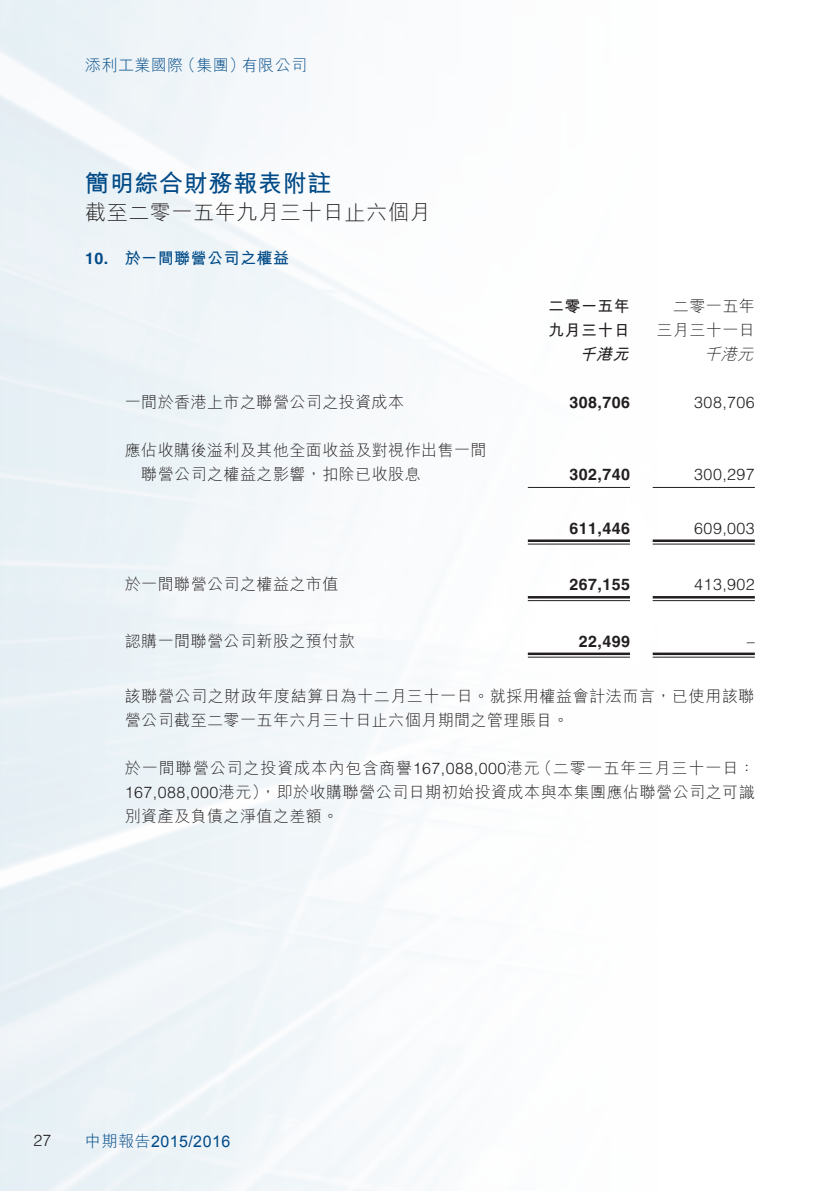
<style>
.page{position:relative;width:840px;height:1191px;background:#fff}
.page>*{position:absolute;margin:0;border:0;box-sizing:border-box;transform-origin:0 0}
.t1{font:700 24px "M Hei HK";letter-spacing:.03em;color:#004a87}
.t2{font:300 21px "M Hei HK";letter-spacing:.03em;color:#231f20}
.t3{font:300 16px/24px "M Hei HK";letter-spacing:.03em;color:#231f20}
.t4{font:700 16px "Helvetica LT Std";letter-spacing:.03em;color:#231f20}
.t5{font:300 16px "Helvetica LT Std";letter-spacing:.03em;color:#231f20}
.t6{font:300 16px "M Hei HK";letter-spacing:.03em;color:#004a87}
.t7{font:16px "Arial";letter-spacing:.03em;color:#004a87}
.t8{font:300 16px "M Hei HK";letter-spacing:.06em;color:#231f20}
.t9{font:700 16px "M Hei HK";letter-spacing:.03em;color:#004a87}
.t10{font:700 16px/24px "M Hei HK";letter-spacing:.03em;color:#231f20}
.t11{font:700 16px "Helvetica LT Std";color:#004a87}
.t12{font:italic 300 16px "M Hei HK";color:#231f20}
.t13{font:italic 700 16px "M Hei HK";color:#231f20}
.s1{font-family:"Helvetica LT Std"}
.s2{font-family:"M Hei HK";font-weight:300}
</style>
<div class="page">
<img style="left:0;top:0;width:755px;height:1191px">
<hr style="left:527px;top:487px;width:102px;height:1px;background:#231f20">
<hr style="left:652px;top:487px;width:102px;height:1px;background:#231f20">
<hr style="left:527px;top:539px;width:102px;height:3px;background:#231f20">
<hr style="left:527px;top:543px;width:102px;height:1px;background:#231f20">
<hr style="left:652px;top:539px;width:102px;height:3px;background:#231f20">
<hr style="left:652px;top:543px;width:102px;height:1px;background:#231f20">
<hr style="left:527px;top:596px;width:102px;height:2px;background:#231f20">
<hr style="left:527px;top:600px;width:102px;height:1px;background:#231f20">
<hr style="left:652px;top:596px;width:102px;height:2px;background:#231f20">
<hr style="left:652px;top:600px;width:102px;height:1px;background:#231f20">
<hr style="left:527px;top:652px;width:102px;height:3px;background:#231f20">
<hr style="left:527px;top:657px;width:102px;height:1px;background:#231f20">
<hr style="left:652px;top:652px;width:102px;height:3px;background:#231f20">
<hr style="left:652px;top:657px;width:102px;height:1px;background:#231f20">
<p class="t6" style="left:180px;top:54px;width:67px">（集團）</p>
<p class="t6" style="left:242px;top:54px;width:67px">有限公司</p>
<p class="t6" style="left:85px;top:54px;width:100px">添利工業國際</p>
<h1 class="t1" style="left:85px;top:165px;width:248px">簡明綜合財務報表附註</h1>
<h2 class="t2" style="left:85px;top:197px;width:346px">截至二零一五年九月三十日止六個月</h2>
<p class="t9" style="left:125px;top:246px;width:166px">於一間聯營公司之權益</p>
<p class="t11" style="left:85px;top:248px;width:25px">10.</p>
<p class="t3" style="left:125px;top:389px;width:281px">一間於香港上市之聯營公司之投資成本</p>
<p class="t3" style="left:125px;top:437px;width:363px">應佔收購後溢利及其他全面收益及對視作出售一間</p>
<p class="t3" style="left:141px;top:461px;width:281px">聯營公司之權益之影響，扣除已收股息</p>
<p class="t3" style="left:125px;top:572px;width:215px">於一間聯營公司之權益之市值</p>
<p class="t10" style="left:548px;top:293px;width:83px">二零一五年九月三十日</p>
<p class="t3" style="left:656px;top:293px;width:100px;text-align:right">二零一五年三月三十一日</p>
<p class="t12" style="left:703px;top:343px;width:56px">千港元</p>
<p class="t13" style="left:579px;top:342px;width:56px">千港元</p>
<p class="t4" style="left:569px;top:392px;width:62px">308,706</p>
<p class="t5" style="left:694px;top:392px;width:62px">308,706</p>
<p class="t4" style="left:569px;top:464px;width:62px">302,740</p>
<p class="t5" style="left:694px;top:464px;width:62px">300,297</p>
<p class="t4" style="left:569px;top:518px;width:62px">611,446</p>
<p class="t5" style="left:694px;top:518px;width:62px">609,003</p>
<p class="t4" style="left:569px;top:575px;width:62px">267,155</p>
<p class="t5" style="left:694px;top:575px;width:62px">413,902</p>
<p class="t3" style="left:125px;top:628px;width:231px">認購一間聯營公司新股之預付款</p>
<p class="t3" style="left:125px;top:683px;width:631px">該聯營公司之財政年度結算日為十二月三十一日。就採用權益會計法而言，已使用該聯營公司截至二零一五年六月三十日止六個月期間之管理賬目。</p>
<p class="t8" style="left:536px;top:756px;width:220px">（二零一五年三月三十一日：</p>
<p class="t4" style="left:578px;top:631px;width:53px">22,499</p>
<p class="t5" style="left:746px;top:631px;width:9px">–</p>
<p class="t3" style="left:125px;top:755px;width:631px">於一間聯營公司之投資成本內包含商譽<span class="s1">167,088,000</span>港元<br><span class="s1">167,088,000</span>港元，）即於收購聯營公司日期初始投資成本與本集團應佔聯營公司之可識別資產及負債之淨值之差額。</p>
<p class="t5" style="left:34px;top:1130px;width:19px">27</p>
<p class="t7" style="left:85px;top:1130px;width:146px"><span class="s2">中期報告</span>2015/2016</p>
</div>
